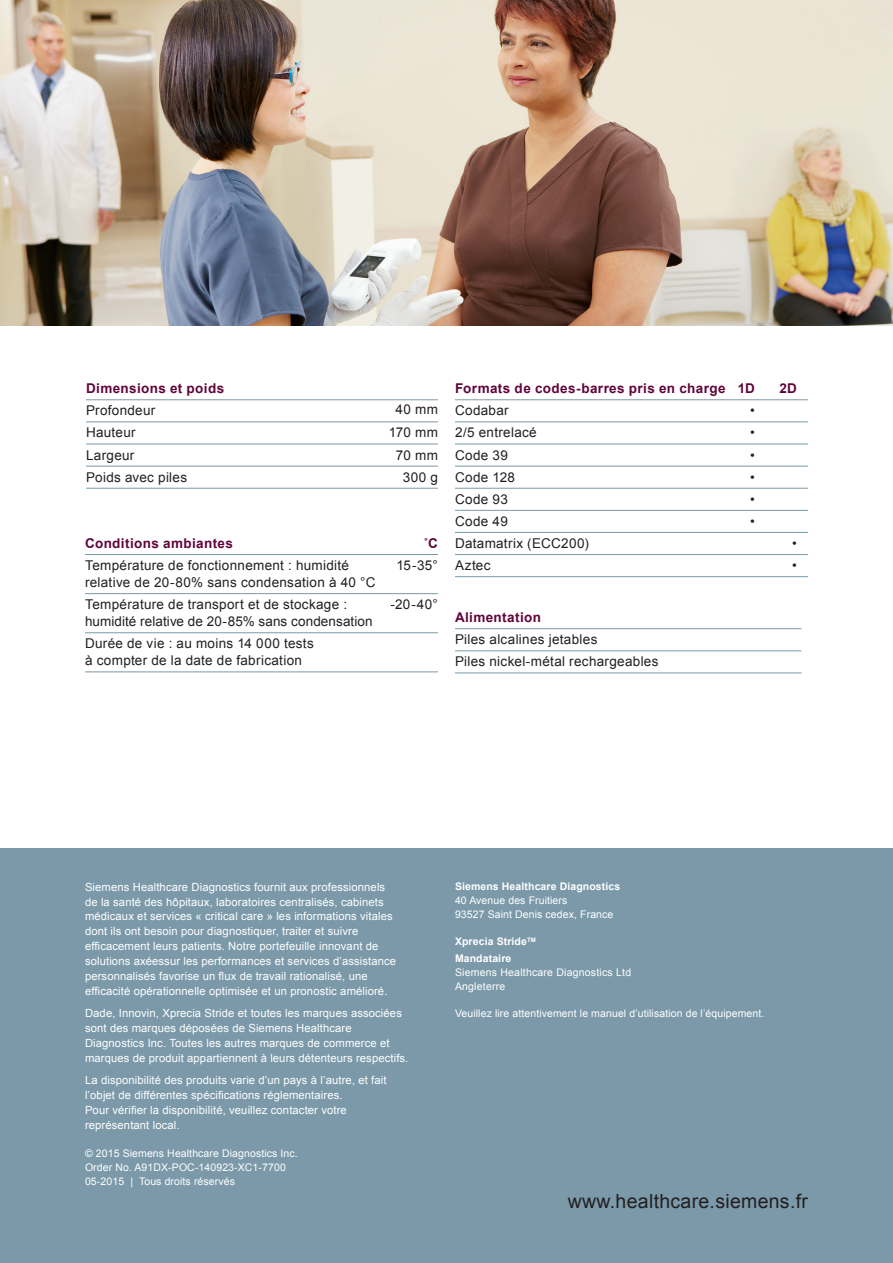
<style>
.page{position:relative;width:893px;height:1263px;background:#fff}
.page>*{position:absolute;margin:0;border:0;box-sizing:border-box;transform-origin:0 0}
.t1{font:19.5px "Arial";letter-spacing:.015em;color:#231f20}
.t2{font:13.5px/22px "Arial";letter-spacing:.02em;color:#231f20}
.t3{font:700 13.5px "Arial";letter-spacing:.03em;color:#60053a}
.t4{font:11.25px/14.9px "Arial";letter-spacing:.01em;color:#fff}
.t5{font:10.5px/13.8px "Arial";letter-spacing:.01em;color:#fff}
.t6{font:700 10.5px/16.8px "Arial";letter-spacing:.01em;color:#fff}
</style>
<div class="page">
<img style="left:0;top:0;width:893px;height:325px">
<hr style="left:86px;top:399px;width:352px;height:1px;background:#7b99a9">
<hr style="left:86px;top:421px;width:352px;height:1px;background:#7b99a9">
<hr style="left:86px;top:444px;width:352px;height:1px;background:#7b99a9">
<hr style="left:86px;top:466px;width:352px;height:1px;background:#7b99a9">
<hr style="left:86px;top:488px;width:352px;height:1px;background:#7b99a9">
<hr style="left:455px;top:628px;width:346px;height:1px;background:#7b99a9">
<hr style="left:455px;top:650px;width:346px;height:1px;background:#7b99a9">
<hr style="left:455px;top:672px;width:346px;height:1px;background:#7b99a9">
<hr style="left:455px;top:399px;width:353px;height:1px;background:#7b99a9">
<hr style="left:455px;top:421px;width:353px;height:1px;background:#7b99a9">
<hr style="left:455px;top:444px;width:353px;height:1px;background:#7b99a9">
<hr style="left:455px;top:466px;width:353px;height:1px;background:#7b99a9">
<hr style="left:455px;top:488px;width:353px;height:1px;background:#7b99a9">
<hr style="left:455px;top:510px;width:353px;height:1px;background:#7b99a9">
<hr style="left:455px;top:532px;width:353px;height:1px;background:#7b99a9">
<hr style="left:455px;top:554px;width:353px;height:1px;background:#7b99a9">
<hr style="left:455px;top:576px;width:353px;height:1px;background:#7b99a9">
<hr style="left:85px;top:554px;width:353px;height:1px;background:#7b99a9">
<hr style="left:85px;top:593px;width:353px;height:1px;background:#7b99a9">
<hr style="left:85px;top:632px;width:353px;height:1px;background:#7b99a9">
<hr style="left:85px;top:671px;width:353px;height:1px;background:#7b99a9">
<div style="left:0;top:849px;width:893px;height:414px;background:#7b99a9"></div>
<p class="t3" style="left:86px;top:379px;width:140px">Dimensions et poids</p>
<p class="t2" style="left:86px;top:400px;width:71px">Profondeur</p>
<p class="t2" style="left:396px;top:398px;width:44px">40 mm</p>
<p class="t2" style="left:86px;top:422px;width:51px">Hauteur</p>
<p class="t2" style="left:389px;top:422px;width:51px">170 mm</p>
<p class="t2" style="left:86px;top:444px;width:50px">Largeur</p>
<p class="t2" style="left:396px;top:444px;width:44px">70 mm</p>
<p class="t2" style="left:86px;top:466px;width:103px">Poids avec piles</p>
<p class="t2" style="left:403px;top:466px;width:37px">300 g</p>
<p class="t3" style="left:85px;top:534px;width:150px">Conditions ambiantes</p>
<p class="t3" style="left:424px;top:534px;width:16px">˚C</p>
<p class="t2" style="left:85px;top:554px;width:265px">Température de fonctionnement : humidité</p>
<p class="t2" style="left:396px;top:554px;width:43px">15-35°</p>
<p class="t2" style="left:85px;top:571px;width:292px">relative de 20-80% sans condensation à 40 °C<br>Température de transport et de stockage :</p>
<p class="t2" style="left:390px;top:594px;width:49px">-20-40°</p>
<p class="t2" style="left:85px;top:611px;width:289px">humidité relative de 20-85% sans condensation<br>Durée de vie : au moins 14 000 tests</p>
<p class="t2" style="left:85px;top:650px;width:219px">à compter de la date de fabrication</p>
<p class="t3" style="left:455px;top:379px;width:301px">Formats de codes-barres pris en charge 1D</p>
<p class="t3" style="left:779px;top:379px;width:19px">2D</p>
<p class="t2" style="left:455px;top:400px;width:55px">Codabar</p>
<p class="t2" style="left:750px;top:400px;width:6px">•</p>
<p class="t2" style="left:455px;top:422px;width:83px">2/5 entrelacé</p>
<p class="t2" style="left:750px;top:422px;width:6px">•</p>
<p class="t2" style="left:455px;top:444px;width:54px">Code 39</p>
<p class="t2" style="left:750px;top:444px;width:6px">•</p>
<p class="t2" style="left:455px;top:466px;width:61px">Code 128</p>
<p class="t2" style="left:750px;top:466px;width:6px">•</p>
<p class="t2" style="left:455px;top:488px;width:54px">Code 93</p>
<p class="t2" style="left:750px;top:488px;width:6px">•</p>
<p class="t2" style="left:455px;top:510px;width:54px">Code 49</p>
<p class="t2" style="left:750px;top:510px;width:6px">•</p>
<p class="t2" style="left:455px;top:532px;width:136px">Datamatrix (ECC200)</p>
<p class="t2" style="left:792px;top:532px;width:6px">•</p>
<p class="t2" style="left:455px;top:554px;width:37px">Aztec</p>
<p class="t2" style="left:792px;top:554px;width:6px">•</p>
<p class="t3" style="left:455px;top:608px;width:88px">Alimentation</p>
<p class="t2" style="left:455px;top:629px;width:205px">Piles alcalines jetables<br>Piles nickel-métal rechargeables</p>
<p class="t4" style="left:85px;top:879px;width:313px">Siemens Healthcare Diagnostics fournit aux professionnels de la santé des hôpitaux, laboratoires centralisés, cabinets médicaux et services « critical care » les informations vitales dont ils ont besoin pour diagnostiquer, traiter et suivre efficacement leurs patients. Notre portefeuille innovant de solutions axéessur les performances et services d’assistance personnalisés favorise un flux de travail rationalisé, une efficacité opérationnelle optimisée et un pronostic amélioré.</p>
<p class="t4" style="left:85px;top:1006px;width:325px">Dade, Innovin, Xprecia Stride et toutes les marques associées sont des marques déposées de Siemens Healthcare Diagnostics Inc. Toutes les autres marques de commerce et marques de produit appartiennent à leurs détenteurs respectifs.</p>
<p class="t4" style="left:85px;top:1073px;width:303px">La disponibilité des produits varie d’un pays à l’autre, et fait l’objet de différentes spécifications réglementaires.<br>Pour vérifier la disponibilité, veuillez contacter votre représentant local.</p>
<p class="t5" style="left:85px;top:1147px;width:214px">© 2015 Siemens Healthcare Diagnostics Inc.<br>Order No. A91DX-POC-140923-XC1-7700<br>05-2015 | Tous droits réservés</p>
<p class="t6" style="left:455px;top:878px;width:167px">Siemens Healthcare Diagnostics</p>
<p class="t5" style="left:455px;top:893px;width:160px">40 Avenue des Fruitiers<br>93527 Saint Denis cedex, France</p>
<p class="t6" style="left:455px;top:933px;width:82px">Xprecia Stride<sup>TM<br></sup>Mandataire</p>
<p class="t5" style="left:455px;top:965px;width:178px">Siemens Healthcare Diagnostics Ltd<br>Angleterre</p>
<p class="t5" style="left:455px;top:1007px;width:311px">Veuillez lire attentivement le manuel d’utilisation de l’équipement.</p>
<h1 class="t1" style="left:568px;top:1188px;width:242px">www.healthcare.siemens.fr</h1>
</div>
